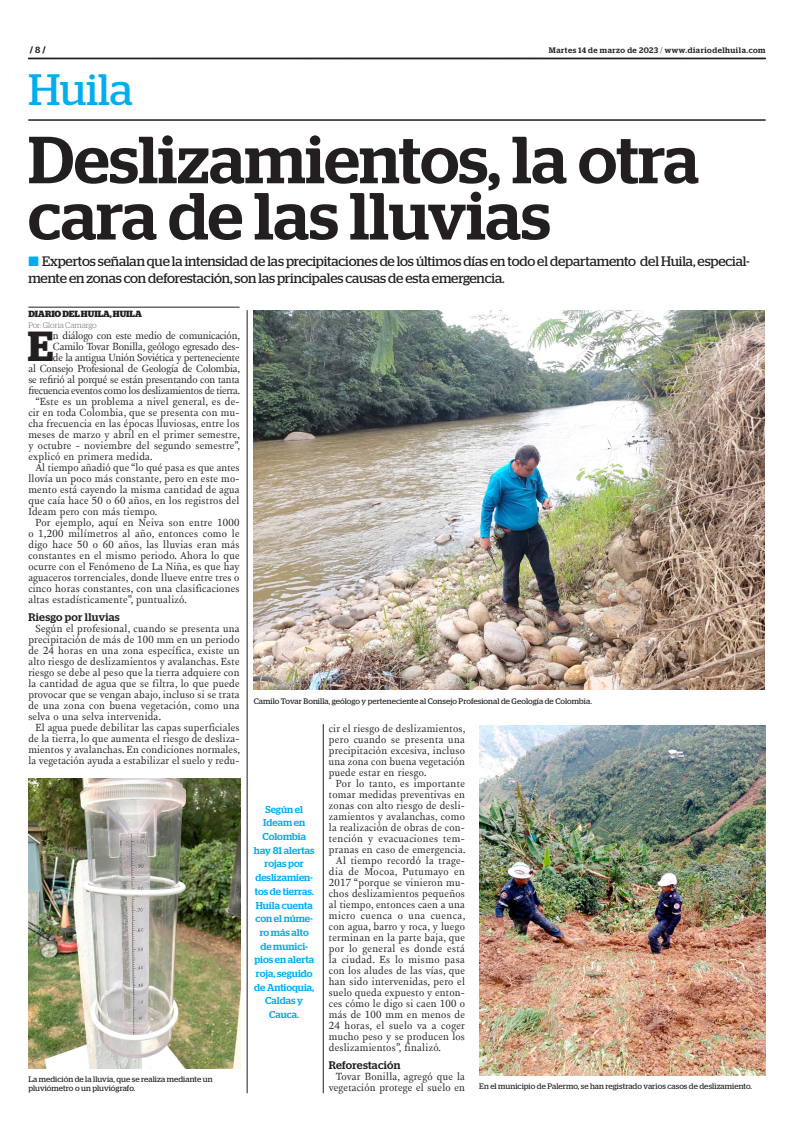
<style>
.page{position:relative;width:801px;height:1134px;background:#fff}
.page>*{position:absolute;margin:0;border:0;box-sizing:border-box;transform-origin:0 0}
.t1{font:500 66.4px/56.3px "Stag";color:#231f20}
.t2{font:43.9px "Stag";color:#00aeef}
.t3{font:600 42px "Stag";color:#231f20}
.t4{font:13.7px/16.5px "Stag";letter-spacing:-.01em;color:#231f20}
.t5{font:500 11px "Stag";letter-spacing:.02em;color:#231f20}
.t6{font:10.6px/11px "New Fournier BP";letter-spacing:.025em;color:#231f20;text-align:justify}
.t7{font:10.6px "New Fournier BP";letter-spacing:-.01em;color:#231f20}
.t8{font:10.6px "New Fournier BP";letter-spacing:-.02em;color:#231f20}
.t9{font:10.6px "New Fournier BP";letter-spacing:.045em;color:#231f20}
.t10{font:500 10px/13.7px "Stag";color:#00aeef;text-align:center}
.t11{font:700 9px "Stag";color:#231f20}
.t12{font:8px/9px "Stag";letter-spacing:.01em;color:#231f20}
.t13{font:500 8px "Stag";letter-spacing:.065em;color:#231f20}
.t14{font:300 8px "Stag";letter-spacing:-.005em;color:#6c6d70}
.s1{font-weight:500}
.s2{font-weight:300}
.s3{color:#00aeef}
</style>
<div class="page">
<svg style="left:28px;top:58px;width:737px;height:1px"></svg>
<hr style="left:28px;top:120px;width:737px;height:1px;background:#231f20">
<img style="left:28px;top:778px;width:212px;height:290px">
<img style="left:254px;top:310px;width:510px;height:379px">
<hr style="left:28px;top:307px;width:212px;height:1px;background:#231f20">
<img style="left:479px;top:725px;width:286px;height:350px">
<hr style="left:247px;top:310px;width:1px;height:783px;background:#231f20">
<hr style="left:323px;top:724px;width:1px;height:369px;background:#231f20">
<p class="t11" style="left:30px;top:45px;width:18px">/ <span class="s1">8</span> /</p>
<p class="t13" style="left:549px;top:45px;width:218px">Martes 14 de marzo de 2023 <span class="s2">/</span> www.diariodelhuila.com</p>
<h2 class="t2" style="left:28px;top:64px;width:106px">Huila</h2>
<h1 class="t1" style="left:28px;top:131px;width:672px">Deslizamientos, la otra cara de las lluvias</h1>
<p class="t4" style="left:28px;top:253px;width:723px"><span class="s3">■</span> Expertos señalan que la intensidad de las precipitaciones de los últimos días en todo el departamento del Huila, especial&shy;mente en zonas con deforestación, son las principales causas de esta emergencia.</p>
<p class="t11" style="left:28px;top:309px;width:115px">DIARIO DEL HUILA, HUILA</p>
<p class="t14" style="left:28px;top:321px;width:70px">Por: Gloria Camargo</p>
<h3 class="t3" style="left:28px;top:322px;width:27px">E</h3>
<p class="t7" style="left:53px;top:329px;width:189px">n diálogo con este medio de comunicación,</p>
<p class="t7" style="left:53px;top:340px;width:188px">Camilo Tovar Bonilla, geólogo egresado des-</p>
<p class="t7" style="left:53px;top:351px;width:188px">de la antigua Unión Soviética y perteneciente</p>
<p class="t7" style="left:28px;top:362px;width:213px">al Consejo Profesional de Geología de Colombia,</p>
<p class="t7" style="left:28px;top:373px;width:213px">se refirió al porqué se están presentando con tanta</p>
<p class="t8" style="left:28px;top:384px;width:213px">frecuencia eventos como los deslizamientos de tierra.</p>
<p class="t6" style="left:35px;top:396px;width:206px">“Este es un problema a nivel general, es de-</p>
<p class="t6" style="left:28px;top:407px;width:213px">cir en toda Colombia, que se presenta con mu-</p>
<p class="t6" style="left:28px;top:418px;width:213px">cha frecuencia en las épocas lluviosas, entre los</p>
<p class="t6" style="left:28px;top:429px;width:213px">meses de marzo y abril en el primer semestre,</p>
<p class="t6" style="left:28px;top:440px;width:213px">y octubre - noviembre del segundo semestre”,</p>
<p class="t6" style="left:28px;top:451px;width:126px">explicó en primera medida.</p>
<p class="t6" style="left:35px;top:462px;width:206px">Al tiempo añadió que “lo qué pasa es que antes</p>
<p class="t6" style="left:28px;top:473px;width:213px">llovía un poco más constante, pero en este mo-</p>
<p class="t6" style="left:28px;top:484px;width:213px">mento está cayendo la misma cantidad de agua</p>
<p class="t6" style="left:28px;top:495px;width:213px">que caía hace 50 o 60 años, en los registros del</p>
<p class="t6" style="left:28px;top:506px;width:130px">Ideam pero con más tiempo.</p>
<p class="t6" style="left:35px;top:517px;width:206px">Por ejemplo, aquí en Neiva son entre 1000</p>
<p class="t6" style="left:28px;top:528px;width:213px">o 1,200 milímetros al año, entonces como le</p>
<p class="t6" style="left:28px;top:539px;width:213px">digo hace 50 o 60 años, las lluvias eran más</p>
<p class="t6" style="left:28px;top:550px;width:213px">constantes en el mismo periodo. Ahora lo que</p>
<p class="t6" style="left:28px;top:561px;width:213px">ocurre con el Fenómeno de La Niña, es que hay</p>
<p class="t6" style="left:28px;top:572px;width:213px">aguaceros torrenciales, donde llueve entre tres o</p>
<p class="t6" style="left:28px;top:583px;width:213px">cinco horas constantes, con una clasificaciones</p>
<p class="t6" style="left:28px;top:594px;width:160px">altas estadísticamente”, puntualizó.</p>
<p class="t5" style="left:28px;top:611px;width:93px">Riesgo por lluvias</p>
<p class="t6" style="left:28px;top:623px;width:213px;text-indent:7px">Según el profesional, cuando se presenta una precipitación de más de 100 mm en un periodo de 24 horas en una zona específica, existe un alto riesgo de deslizamientos y avalanchas. Este riesgo se debe al peso que la tierra adquiere con la cantidad de agua que se filtra, lo que puede provocar que se vengan abajo, incluso si se trata de una zona con buena vegetación, como una selva o una selva intervenida.</p>
<p class="t6" style="left:28px;top:722px;width:213px;text-indent:7px">El agua puede debilitar las capas superficiales de la tierra, lo que aumenta el riesgo de desliza&shy;mientos y avalanchas. En condiciones normales, la vegetación ayuda a estabilizar el suelo y redu-</p>
<p class="t12" style="left:254px;top:696px;width:340px">Camilo Tovar Bonilla, geólogo y perteneciente al Consejo Profesional de Geología de Colombia.</p>
<p class="t6" style="left:329px;top:723px;width:138px">cir el riesgo de deslizamientos, pero cuando se presenta una precipitación excesiva, incluso una zona con buena vegetación puede estar en riesgo.</p>
<p class="t6" style="left:336px;top:778px;width:130px">Por lo tanto, es importante</p>
<p class="t6" style="left:329px;top:789px;width:138px">tomar medidas preventivas en</p>
<p class="t6" style="left:329px;top:800px;width:138px">zonas con alto riesgo de desli-</p>
<p class="t6" style="left:329px;top:811px;width:138px">zamientos y avalanchas, como</p>
<p class="t6" style="left:329px;top:822px;width:138px">la realización de obras de con-</p>
<p class="t6" style="left:329px;top:833px;width:138px">tención y evacuaciones tem-</p>
<p class="t6" style="left:329px;top:844px;width:138px">pranas en caso de emergencia.</p>
<p class="t6" style="left:336px;top:855px;width:130px">Al tiempo recordó la trage-</p>
<p class="t6" style="left:329px;top:866px;width:138px">dia de Mocoa, Putumayo en</p>
<p class="t6" style="left:329px;top:877px;width:138px">2017 “porque se vinieron mu-</p>
<p class="t6" style="left:329px;top:888px;width:138px">chos deslizamientos pequeños</p>
<p class="t6" style="left:329px;top:899px;width:138px">al tiempo, entonces caen a una</p>
<p class="t9" style="left:329px;top:909px;width:138px">micro cuenca o una cuenca,</p>
<p class="t6" style="left:329px;top:921px;width:138px">con agua, barro y roca, y luego</p>
<p class="t6" style="left:329px;top:932px;width:138px">terminan en la parte baja, que</p>
<p class="t6" style="left:329px;top:943px;width:138px">por lo general es donde está</p>
<p class="t6" style="left:329px;top:954px;width:138px">la ciudad. Es lo mismo pasa</p>
<p class="t6" style="left:329px;top:965px;width:138px">con los aludes de las vías, que</p>
<p class="t6" style="left:329px;top:976px;width:138px">han sido intervenidas, pero el</p>
<p class="t6" style="left:329px;top:987px;width:138px">suelo queda expuesto y enton-</p>
<p class="t6" style="left:329px;top:998px;width:138px">ces cómo le digo si caen 100 o</p>
<p class="t6" style="left:329px;top:1009px;width:138px">más de 100 mm en menos de</p>
<p class="t6" style="left:329px;top:1020px;width:138px">24 horas, el suelo va a coger</p>
<p class="t6" style="left:329px;top:1031px;width:138px">mucho peso y se producen los</p>
<p class="t6" style="left:329px;top:1042px;width:113px">deslizamientos”, finalizó.</p>
<p class="t5" style="left:329px;top:1058px;width:73px">Reforestación</p>
<p class="t6" style="left:329px;top:1071px;width:138px;text-align:right">Tovar Bonilla, agregó que la vegetación protege el suelo en</p>
<p class="t10" style="left:254px;top:802px;width:62px">Según el<br>Ideam en<br>Colombia hay 81 alertas rojas por deslizamien&shy;tos de tierras.<br>Huila cuenta con el núme&shy;ro más alto de munici&shy;pios en alerta roja, seguido de Antioquia,<br>Caldas y<br>Cauca.</p>
<p class="t12" style="left:28px;top:1074px;width:186px">La medición de la lluvia, que se realiza mediante un pluviómetro o un pluviógrafo.</p>
<p class="t12" style="left:479px;top:1081px;width:274px">En el municipio de Palermo, se han registrado varios casos de deslizamiento.</p>
</div>
